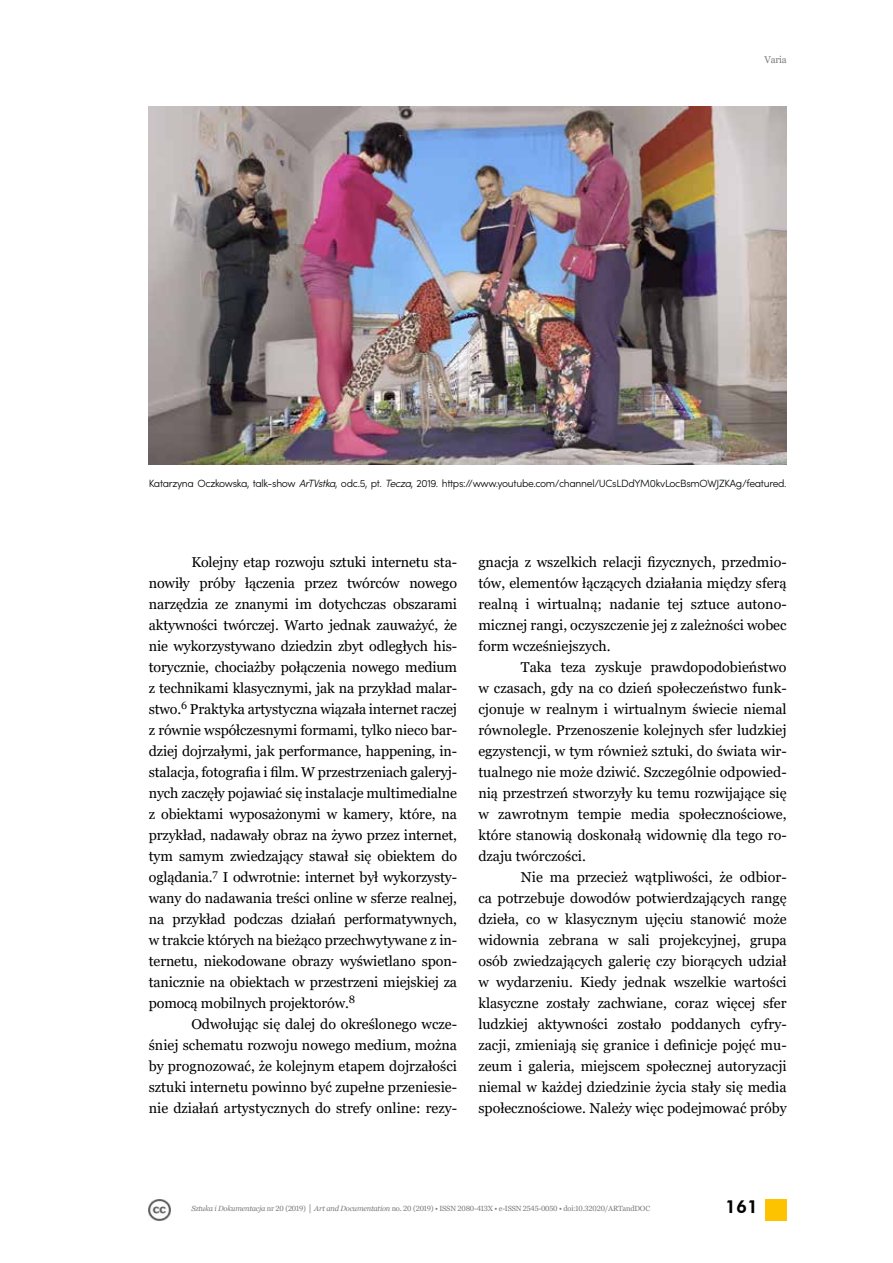
<style>
.page{position:relative;width:893px;height:1263px;background:#fff}
.page>*{position:absolute;margin:0;border:0;box-sizing:border-box;transform-origin:0 0}
.t1{font:800 18px "Futura BT";color:#000}
.t2{font:14.25px/21px "Georgia";color:#000;text-align:justify}
.t3{font:300 10.5px "Sofia Pro";letter-spacing:-.03em;color:#000}
.t4{font:9.75px "Georgia";letter-spacing:-.025em;color:#7c7b7b}
.t5{font:7.5px "Georgia";letter-spacing:-.025em;color:#7c7b7b}
.s1{font-style:italic}
</style>
<div class="page">
<div style="left:765px;top:1199px;width:22px;height:21px;background:#fdc300"></div>
<img style="left:149px;top:1199px;width:21px;height:21px">
<img style="left:149px;top:106px;width:638px;height:359px">
<p class="t4" style="left:764px;top:53px;width:24px">Varia</p>
<p class="t3" style="left:149px;top:476px;width:639px">Katarzyna Oczkowska, talk-show <span class="s1">ArTVstka</span>, odc.5, pt. <span class="s1">Tecza</span>, 2019. https://www.youtube.com/channel/UCsLDdYM0kvLocBsmOWJZKAg/featured.</p>
<p class="t2" style="left:149px;top:552px;width:310px;text-indent:43px">Kolejny etap rozwoju sztuki internetu sta&shy;nowiły próby łączenia przez twórców nowego narzędzia ze znanymi im dotychczas obszarami aktywności twórczej. Warto jednak zauważyć, że nie wykorzystywano dziedzin zbyt odległych his&shy;torycznie, chociażby połączenia nowego medium z technikami klasycznymi, jak na przykład malar&shy;stwo.<sup>6</sup> Praktyka artystyczna wiązała internet raczej z równie współczesnymi formami, tylko nieco bar&shy;dziej dojrzałymi, jak performance, happening, in&shy;stalacja, fotografia i film. W przestrzeniach galeryj&shy;nych zaczęły pojawiać się instalacje multimedialne z obiektami wyposażonymi w kamery, które, na przykład, nadawały obraz na żywo przez internet, tym samym zwiedzający stawał się obiektem do oglądania.<sup>7</sup> I odwrotnie: internet był wykorzysty&shy;wany do nadawania treści online w sferze realnej, na przykład podczas działań performatywnych, w trakcie których na bieżąco przechwytywane z in&shy;ternetu, niekodowane obrazy wyświetlano spon&shy;tanicznie na obiektach w przestrzeni miejskiej za pomocą mobilnych projektorów.<sup>8</sup></p>
<p class="t2" style="left:149px;top:1014px;width:310px;text-indent:43px">Odwołując się dalej do określonego wcze&shy;śniej schematu rozwoju nowego medium, można by prognozować, że kolejnym etapem dojrzałości sztuki internetu powinno być zupełne przeniesie&shy;nie działań artystycznych do strefy online: rezy-</p>
<p class="t2" style="left:478px;top:552px;width:310px">gnacja z wszelkich relacji fizycznych, przedmio&shy;tów, elementów łączących działania między sferą realną i wirtualną; nadanie tej sztuce autono&shy;micznej rangi, oczyszczenie jej z zależności wobec form wcześniejszych.</p>
<p class="t2" style="left:478px;top:657px;width:310px;text-indent:43px">Taka teza zyskuje prawdopodobieństwo w czasach, gdy na co dzień społeczeństwo funk&shy;cjonuje w realnym i wirtualnym świecie niemal równolegle. Przenoszenie kolejnych sfer ludzkiej egzystencji, w tym również sztuki, do świata wir&shy;tualnego nie może dziwić. Szczególnie odpowied&shy;nią przestrzeń stworzyły ku temu rozwijające się w zawrotnym tempie media społecznościowe, które stanowią doskonałą widownię dla tego ro&shy;dzaju twórczości.</p>
<p class="t2" style="left:478px;top:867px;width:310px;text-indent:43px">Nie ma przecież wątpliwości, że odbior&shy;ca potrzebuje dowodów potwierdzających rangę dzieła, co w klasycznym ujęciu stanowić może widownia zebrana w sali projekcyjnej, grupa osób zwiedzających galerię czy biorących udział w wydarzeniu. Kiedy jednak wszelkie wartości klasyczne zostały zachwiane, coraz więcej sfer ludzkiej aktywności zostało poddanych cyfry&shy;zacji, zmieniają się granice i definicje pojęć mu&shy;zeum i galeria, miejscem społecznej autoryzacji niemal w każdej dziedzinie życia stały się media społecznościowe. Należy więc podejmować próby</p>
<p class="t5" style="left:191px;top:1204px;width:460px"><span class="s1">Sztuka i Dokumentacja</span> nr 20 (2019) <span class="s1">│ Art and Documentation</span> no. 20 (2019) • ISSN 2080-413X • e-ISSN 2545-0050 • doi:10.32020/ARTandDOC</p>
<p class="t1" style="left:725px;top:1195px;width:35px">161</p>
</div>
